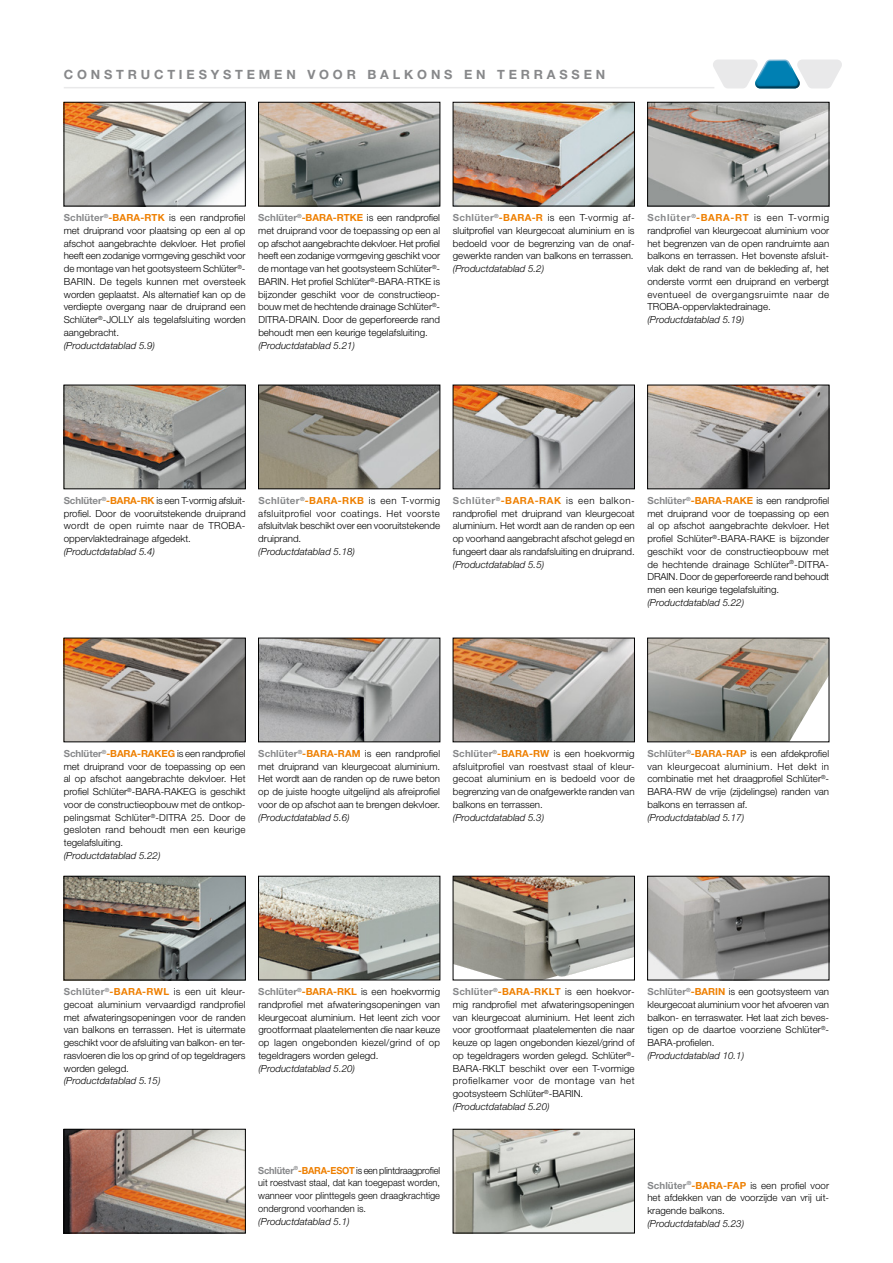
<style>
.page{position:relative;width:893px;height:1263px;background:#fff}
.page>*{position:absolute;margin:0;border:0;box-sizing:border-box;transform-origin:0 0}
.t1{font:700 12.75px "Helvetica Neue LT Pro";color:#87888a}
.t2{font:300 9.75px/12.8px "Helvetica Neue LT Pro";color:#000;text-align:justify}
.t3{font:italic 300 9.75px "Helvetica Neue LT Pro";color:#000}
.t4{font:300 9.75px/12.8px "Helvetica Neue LT Pro";color:#000;text-align:justify;scale:.95 1}
.s1{font-weight:700;color:#87888a}
.s2{font-weight:700;color:#ee7f00}
.s3{font-style:italic}
</style>
<div class="page">
<hr style="left:64px;top:87px;width:650px;height:1px;background:#e9e9ea">
<svg style="left:713px;top:60px;width:129px;height:28px"></svg>
<img style="left:66px;top:104px;width:178px;height:100px">
<div style="left:64px;top:102px;width:182px;height:104px;border:1px solid #000"></div>
<img style="left:66px;top:387px;width:178px;height:100px">
<div style="left:64px;top:385px;width:182px;height:104px;border:1px solid #000"></div>
<img style="left:66px;top:640px;width:178px;height:100px">
<div style="left:64px;top:638px;width:182px;height:104px;border:1px solid #000"></div>
<img style="left:66px;top:878px;width:178px;height:100px">
<div style="left:64px;top:876px;width:182px;height:104px;border:1px solid #000"></div>
<img style="left:66px;top:1131px;width:178px;height:100px">
<div style="left:64px;top:1129px;width:182px;height:104px;border:1px solid #000"></div>
<img style="left:455px;top:1131px;width:178px;height:100px">
<div style="left:453px;top:1129px;width:182px;height:104px;border:1px solid #000"></div>
<img style="left:260px;top:104px;width:178px;height:100px">
<div style="left:258px;top:102px;width:182px;height:104px;border:1px solid #000"></div>
<img style="left:260px;top:387px;width:178px;height:100px">
<div style="left:258px;top:385px;width:182px;height:104px;border:1px solid #000"></div>
<img style="left:260px;top:640px;width:178px;height:100px">
<img style="left:260px;top:878px;width:178px;height:100px">
<div style="left:258px;top:876px;width:182px;height:104px;border:1px solid #000"></div>
<img style="left:455px;top:104px;width:178px;height:100px">
<div style="left:453px;top:102px;width:182px;height:104px;border:1px solid #000"></div>
<img style="left:455px;top:387px;width:178px;height:100px">
<div style="left:453px;top:385px;width:182px;height:104px;border:1px solid #000"></div>
<img style="left:455px;top:640px;width:178px;height:100px">
<div style="left:453px;top:638px;width:182px;height:104px;border:1px solid #000"></div>
<img style="left:455px;top:878px;width:178px;height:100px">
<div style="left:453px;top:876px;width:182px;height:104px;border:1px solid #000"></div>
<img style="left:649px;top:104px;width:178px;height:100px">
<div style="left:647px;top:102px;width:182px;height:104px;border:1px solid #000"></div>
<img style="left:649px;top:387px;width:178px;height:100px">
<div style="left:647px;top:385px;width:182px;height:104px;border:1px solid #000"></div>
<img style="left:649px;top:640px;width:178px;height:100px">
<div style="left:647px;top:638px;width:182px;height:104px;border:1px solid #000"></div>
<img style="left:649px;top:878px;width:178px;height:100px">
<div style="left:647px;top:876px;width:182px;height:104px;border:1px solid #000"></div>
<h1 class="t1" style="left:64px;top:67px;width:27px">C onstructiesystemen</h1>
<h1 class="t1" style="left:307px;top:67px;width:14px">voor</h1>
<h1 class="t1" style="left:367px;top:67px;width:13px">balkons</h1>
<h1 class="t1" style="left:464px;top:67px;width:11px">en</h1>
<h1 class="t1" style="left:497px;top:67px;width:13px">terrassen</h1>
<p class="t2" style="left:64px;top:211px;width:183px"><span class="s1">Schlüter</span><sup>®</sup><span class="s2">-BARA-RTK</span> is een randprofiel met druiprand voor plaatsing op een al op afschot aangebrachte dekvloer. Het profiel heeft een zodanige vormgeving geschikt voor de montage van het gootsysteem Schlüter<sup>®</sup>- BARIN. De tegels kunnen met oversteek worden geplaatst. Als alternatief kan op de verdiepte overgang naar de druiprand een Schlüter<sup>®</sup>-JOLLY als tegelafsluiting worden aangebracht.</p>
<p class="t3" style="left:64px;top:339px;width:93px">(Productdatablad 5.9)</p>
<p class="t2" style="left:258px;top:211px;width:183px"><span class="s1">Schlüter</span><sup>®</sup><span class="s2">-BARA-RTKE</span> is een randprofiel met druiprand voor de toepassing op een al op afschot aangebrachte dekvloer. Het profiel heeft een zodanige vormgeving geschikt voor de montage van het gootsysteem Schlüter<sup>®</sup>- BARIN. Het profiel Schlüter<sup>®</sup>-BARA-RTKE is bijzonder geschikt voor de constructieop&shy;bouw met de hechtende drainage Schlüter<sup>®</sup>- DITRA-DRAIN. Door de geperforeerde rand behoudt men een keurige tegelafsluiting.</p>
<p class="t3" style="left:258px;top:339px;width:98px">(Productdatablad 5.21)</p>
<p class="t2" style="left:453px;top:211px;width:183px"><span class="s1">Schlüter</span><sup>®</sup><span class="s2">-BARA-R</span> is een T-vormig af&shy;sluitprofiel van kleurgecoat aluminium en is bedoeld voor de begrenzing van de onaf&shy;gewerkte randen van balkons en terrassen.</p>
<p class="t3" style="left:453px;top:263px;width:93px">(Productdatablad 5.2)</p>
<p class="t2" style="left:647px;top:211px;width:183px"><span class="s1">Schlüter</span><sup>®</sup><span class="s2">-BARA-RT</span> is een T-vormig randprofiel van kleurgecoat aluminium voor het begrenzen van de open randruimte aan balkons en terrassen. Het bovenste afsluit&shy;vlak dekt de rand van de bekleding af, het onderste vormt een druiprand en verbergt eventueel de overgangsruimte naar de TROBA-oppervlaktedrainage.</p>
<p class="t3" style="left:647px;top:314px;width:98px">(Productdatablad 5.19)</p>
<p class="t2" style="left:64px;top:494px;width:183px"><span class="s1">Schlüter</span><sup>®</sup><span class="s2">-BARA-RK</span> is een T-vormig afsluit&shy;profiel. Door de vooruitstekende druiprand wordt de open ruimte naar de TROBA&shy;oppervlaktedrainage afgedekt.</p>
<p class="t3" style="left:64px;top:546px;width:93px">(Productdatablad 5.4)</p>
<p class="t2" style="left:258px;top:494px;width:183px"><span class="s1">Schlüter</span><sup>®</sup><span class="s2">-BARA-RKB</span> is een T-vormig afsluitprofiel voor coatings. Het voorste afsluitvlak beschikt over een vooruitstekende druiprand.</p>
<p class="t3" style="left:258px;top:546px;width:98px">(Productdatablad 5.18)</p>
<p class="t2" style="left:453px;top:494px;width:183px;text-align:left"><span class="s1">Schlüter</span><sup>®</sup><span class="s2">-BARA-RAK</span> is een balkon&shy;randprofiel met druiprand van kleurgecoat aluminium. Het wordt aan de randen op een op voorhand aangebracht afschot gelegd en fungeert daar als randafsluiting en druiprand.</p>
<p class="t3" style="left:453px;top:558px;width:93px">(Productdatablad 5.5)</p>
<p class="t2" style="left:647px;top:494px;width:183px"><span class="s1">Schlüter</span><sup>®</sup><span class="s2">-BARA-RAKE</span> is een randprofiel met druiprand voor de toepassing op een al op afschot aangebrachte dekvloer. Het profiel Schlüter<sup>®</sup>-BARA-RAKE is bijzonder geschikt voor de constructieopbouw met de hechtende drainage Schlüter<sup>®</sup>-DITRA-DRAIN. Door de geperforeerde rand behoudt men een keurige tegelafsluiting.</p>
<p class="t3" style="left:647px;top:597px;width:98px">(Productdatablad 5.22)</p>
<p class="t2" style="left:64px;top:747px;width:183px"><span class="s1">Schlüter</span><sup>®</sup><span class="s2">-BARA-RAKEG</span> is een randprofiel met druiprand voor de toepassing op een al op afschot aangebrachte dekvloer. Het profiel Schlüter<sup>®</sup>-BARA-RAKEG is geschikt voor de constructieopbouw met de ontkop&shy;pelingsmat Schlüter<sup>®</sup>-DITRA 25. Door de gesloten rand behoudt men een keurige tegelafsluiting.</p>
<p class="t3" style="left:64px;top:850px;width:98px">(Productdatablad 5.22)</p>
<p class="t2" style="left:258px;top:747px;width:183px"><span class="s1">Schlüter</span><sup>®</sup><span class="s2">-BARA-RAM</span> is een randprofiel met druiprand van kleurgecoat aluminium.<br>Het wordt aan de randen op de ruwe beton op de juiste hoogte uitgelijnd als afreiprofiel voor de op afschot aan te brengen dekvloer.</p>
<p class="t3" style="left:258px;top:811px;width:93px">(Productdatablad 5.6)</p>
<p class="t2" style="left:453px;top:747px;width:183px"><span class="s1">Schlüter</span><sup>®</sup><span class="s2">-BARA-RW</span> is een hoekvormig afsluitprofiel van roestvast staal of kleur&shy;gecoat aluminium en is bedoeld voor de begrenzing van de onafgewerkte randen van balkons en terrassen.</p>
<p class="t3" style="left:453px;top:811px;width:93px">(Productdatablad 5.3)</p>
<p class="t2" style="left:647px;top:747px;width:183px"><span class="s1">Schlüter</span><sup>®</sup><span class="s2">-BARA-RAP</span> is een afdekprofiel van kleurgecoat aluminium. Het dekt in combinatie met het draagprofiel Schlüter<sup>®</sup>- BARA-RW de vrije (zijdelingse) randen van balkons en terrassen af.</p>
<p class="t3" style="left:647px;top:811px;width:98px">(Productdatablad 5.17)</p>
<p class="t2" style="left:64px;top:985px;width:183px"><span class="s1">Schlüter</span><sup>®</sup><span class="s2">-BARA-RWL</span> is een uit kleur&shy;gecoat aluminium vervaardigd randprofiel met afwateringsopeningen voor de randen van balkons en terrassen. Het is uitermate geschikt voor de afsluiting van balkon- en ter&shy;rasvloeren die los op grind of op tegeldragers worden gelegd.</p>
<p class="t3" style="left:64px;top:1075px;width:98px">(Productdatablad 5.15)</p>
<p class="t2" style="left:258px;top:985px;width:183px"><span class="s1">Schlüter</span><sup>®</sup><span class="s2">-BARA-RKL</span> is een hoekvormig randprofiel met afwateringsopeningen van kleurgecoat aluminium. Het leent zich voor grootformaat plaatelementen die naar keuze op lagen ongebonden kiezel/grind of op tegeldragers worden gelegd.</p>
<p class="t3" style="left:258px;top:1062px;width:98px">(Productdatablad 5.20)</p>
<p class="t2" style="left:453px;top:985px;width:183px;text-align:left"><span class="s1">Schlüter</span><sup>®</sup><span class="s2">-BARA-RKLT</span> is een hoekvor&shy;mig randprofiel met afwateringsopeningen van kleurgecoat aluminium. Het leent zich voor grootformaat plaatelementen die naar keuze op lagen ongebonden kiezel/grind of op tegeldragers worden gelegd. Schlüter<sup>®</sup>- BARA-RKLT beschikt over een T-vormige profielkamer voor de montage van het gootsysteem Schlüter<sup>®</sup>-BARIN. <span class="s3">(Productdatablad 5.20)</span></p>
<p class="t2" style="left:647px;top:985px;width:183px"><span class="s1">Schlüter</span><sup>®</sup><span class="s2">-BARIN</span> is een gootsysteem van kleurgecoat aluminium voor het afvoeren van balkon- en terraswater. Het laat zich beves&shy;tigen op de daartoe voorziene Schlüter<sup>®</sup>- BARA-profielen.</p>
<p class="t3" style="left:647px;top:1049px;width:98px">(Productdatablad 10.1)</p>
<p class="t4" style="left:258px;top:1163px;width:193px"><span class="s1">Schlüter</span><sup>®</sup><span class="s2">-BARA-ESOT</span> is een plintdraagprofiel uit roestvast staal, dat kan toegepast worden, wanneer voor plinttegels geen draagkrachtige ondergrond voorhanden is.</p>
<p class="t3" style="left:258px;top:1215px;width:93px">(Productdatablad 5.1)</p>
<p class="t2" style="left:647px;top:1178px;width:183px"><span class="s1">Schlüter</span><sup>®</sup><span class="s2">-BARA-FAP</span> is een profiel voor het afdekken van de voorzijde van vrĳ uit&shy;kragende balkons.</p>
<p class="t3" style="left:647px;top:1217px;width:98px">(Productdatablad 5.23)</p>
</div>
